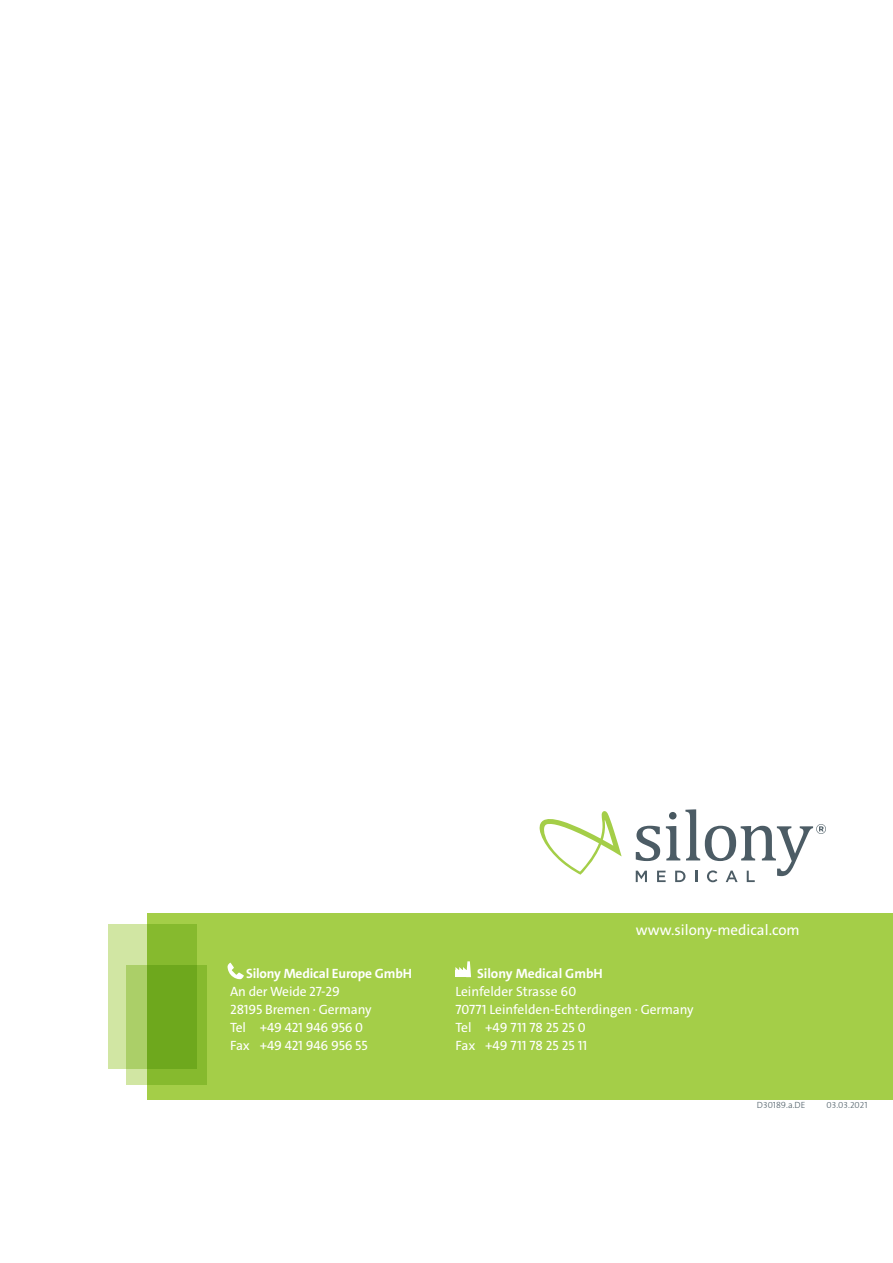
<style>
.page{position:relative;width:893px;height:1263px;background:#fff}
.page>*{position:absolute;margin:0;border:0;box-sizing:border-box;transform-origin:0 0}
.t1{font:15px "The Sans C4 s";color:#fff}
.t2{font:13.5px/18px "The Sans C4 s";letter-spacing:-.01em;color:#fff}
.t3{font:700 13.5px "The Sans C4 s";letter-spacing:-.01em;color:#fff}
.t4{font:300 9px "The Sans Caps";color:#4c5c65}
.s1{font-family:"The Sans C4 s"}
</style>
<div class="page">
<svg style="left:540px;top:811px;width:82px;height:64px"></svg>
<svg style="left:636px;top:809px;width:190px;height:73px"></svg>
<div style="left:147px;top:913px;width:746px;height:186px;background:#a4ce48"></div>
<svg style="left:108px;top:924px;width:88px;height:145px;background:#b4d577"></svg>
<svg style="left:126px;top:966px;width:81px;height:119px;background:#84b636"></svg>
<svg style="left:227px;top:962px;width:17px;height:17px"></svg>
<svg style="left:455px;top:961px;width:16px;height:16px"></svg>
<div style="left:455px;top:970px;width:14px;height:7px;background:#fff"></div>
<p class="t3" style="left:246px;top:964px;width:167px">Silony Medical Europe GmbH</p>
<p class="t2" style="left:230px;top:982px;width:143px">An der Weide 27-29<br>28195 Bremen · Germany<br>Tel +49 421 946 956 0<br>Fax +49 421 946 956 55</p>
<p class="t1" style="left:636px;top:920px;width:165px">www.silony-medical.com</p>
<p class="t3" style="left:477px;top:964px;width:127px">Silony Medical GmbH</p>
<p class="t2" style="left:455px;top:982px;width:240px">Leinfelder Strasse 60<br>70771 Leinfelden-Echterdingen · Germany<br>Tel +49 711 78 25 25 0<br>Fax +49 711 78 25 25 11</p>
<p class="t4" style="left:757px;top:1098px;width:50px"><span class="s1">D</span>30189.<span class="s1">a.DE</span></p>
<p class="t4" style="left:826px;top:1098px;width:42px">03.03.2021</p>
</div>
